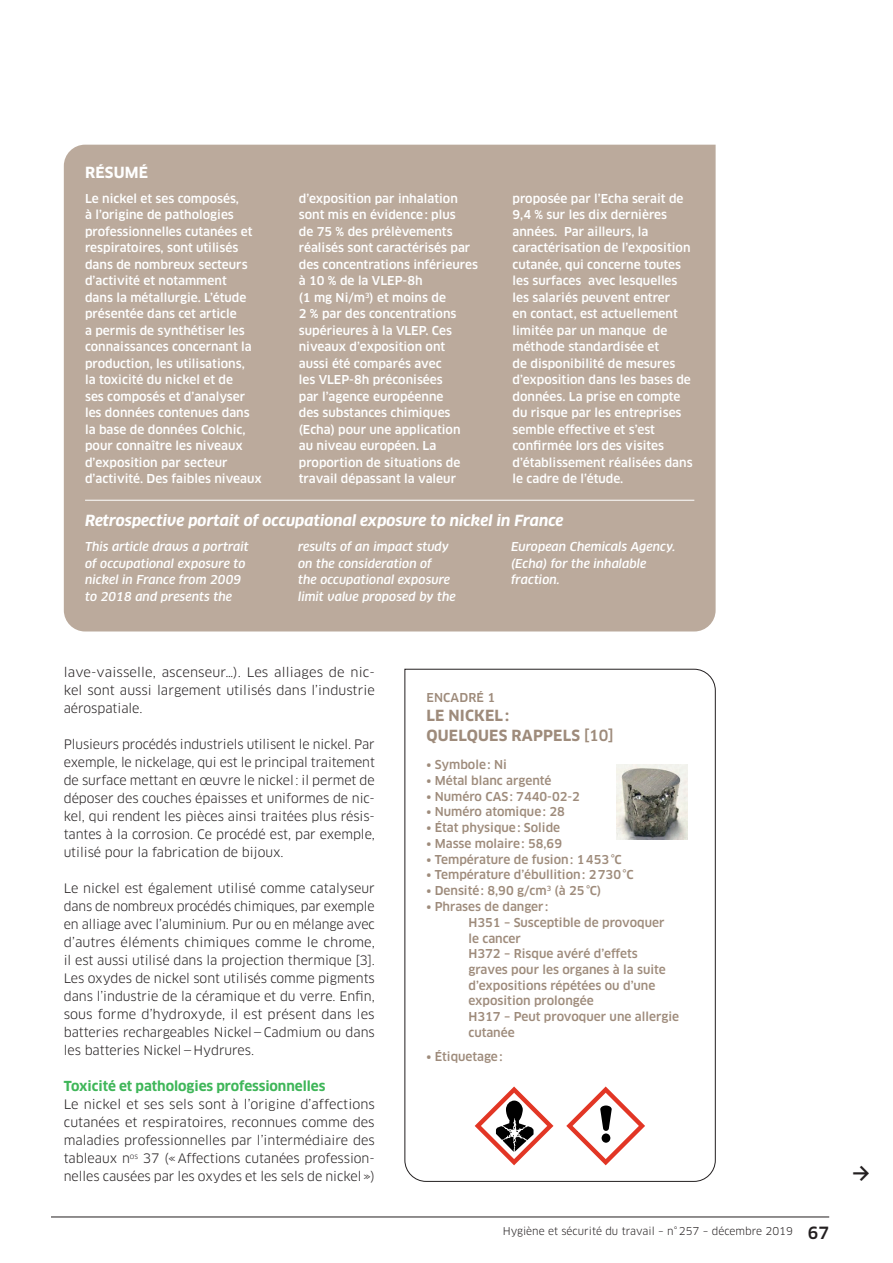
<style>
.page{position:relative;width:893px;height:1263px;background:#fff}
.page>*{position:absolute;margin:0;border:0;box-sizing:border-box;transform-origin:0 0}
.t1{font:21px "Flesh Plain";color:#231f20}
.t2{font:italic 700 15px "Clan OT";color:#fff}
.t3{font:700 15px/19.5px "Clan OT";letter-spacing:.01em;color:#9e8b7b}
.t4{font:700 15px "Clan OT";letter-spacing:.01em;color:#fff}
.t5{font:700 13.5px "Clan OT";letter-spacing:-.005em;color:#3fb659}
.t6{font:12.75px/18px "Clan OT";letter-spacing:-.005em;color:#231f20;text-align:justify}
.t7{font:500 12px/16.5px "Clan OT";color:#fff}
.t8{font:500 12px/15.8px "Clan OT";color:#9e8b7b}
.t9{font:italic 500 12px/16.5px "Clan OT";color:#fff}
.t10{font:10.5px "Clan OT";color:#231f20}
.s1{font-weight:500}
.s2{font-weight:500;font-size:16.5px}
</style>
<div class="page">
<hr style="left:51px;top:1216px;width:778px;height:1px;background:#231f20">
<div style="left:64px;top:145px;width:652px;height:486px;background:#bbaa9c"></div>
<hr style="left:85px;top:500px;width:609px;height:1px;background:#fff">
<svg style="left:404px;top:669px;width:312px;height:513px"></svg>
<img style="left:617px;top:764px;width:71px;height:75px">
<svg style="left:566px;top:1086px;width:79px;height:79px"></svg>
<svg style="left:475px;top:1086px;width:78px;height:79px"></svg>
<p class="t4" style="left:85px;top:163px;width:64px">RÉSUMÉ</p>
<p class="t7" style="left:85px;top:190px;width:178px">Le nickel et ses composés,<br>à l’origine de pathologies professionnelles cutanées et respiratoires, sont utilisés dans de nombreux secteurs d’activité et notamment<br>dans la métallurgie. L’étude présentée dans cet article<br>a permis de synthétiser les connaissances concernant la production, les utilisations,<br>la toxicité du nickel et de<br>ses composés et d’analyser les données contenues dans la base de données Colchic, pour connaître les niveaux d’exposition par secteur d’activité. Des faibles niveaux</p>
<p class="t7" style="left:299px;top:190px;width:181px">d’exposition par inhalation sont mis en évidence: plus<br>de 75 % des prélèvements réalisés sont caractérisés par des concentrations inférieures à 10 % de la VLEP-8h<br>(1 mg Ni/m<sup>3</sup>) et moins de<br>2 % par des concentrations supérieures à la VLEP. Ces niveaux d’exposition ont aussi été comparés avec<br>les VLEP-8h préconisées<br>par l’agence européenne<br>des substances chimiques (Echa) pour une application<br>au niveau européen. La proportion de situations de travail dépassant la valeur</p>
<p class="t7" style="left:512px;top:190px;width:182px">proposée par l’Echa serait de<br>9,4 % sur les dix dernières années. Par ailleurs, la caractérisation de l’exposition cutanée, qui concerne toutes les surfaces avec lesquelles les salariés peuvent entrer<br>en contact, est actuellement limitée par un manque de méthode standardisée et<br>de disponibilité de mesures d’exposition dans les bases de données. La prise en compte du risque par les entreprises semble effective et s’est confirmée lors des visites d’établissement réalisées dans le cadre de l’étude.</p>
<p class="t2" style="left:85px;top:512px;width:480px">Retrospective portait of occupational exposure to nickel in France</p>
<p class="t9" style="left:85px;top:538px;width:165px">This article draws a portrait of occupational exposure to nickel in France from 2009 to 2018 and presents the</p>
<p class="t9" style="left:298px;top:538px;width:159px">results of an impact study on the consideration of<br>the occupational exposure limit value proposed by the</p>
<p class="t9" style="left:511px;top:538px;width:166px">European Chemicals Agency. (Echa) for the inhalable fraction.</p>
<p class="t6" style="left:64px;top:663px;width:313px">lave-vaisselle, ascenseur…). Les alliages de nic&shy;kel sont aussi largement utilisés dans l’industrie aérospatiale.</p>
<p class="t6" style="left:64px;top:735px;width:313px">Plusieurs procédés industriels utilisent le nickel. Par exemple, le nickelage, qui est le principal traitement de surface mettant en œuvre le nickel: il permet de déposer des couches épaisses et uniformes de nic&shy;kel, qui rendent les pièces ainsi traitées plus résis&shy;tantes à la corrosion. Ce procédé est, par exemple, utilisé pour la fabrication de bijoux.</p>
<p class="t6" style="left:64px;top:879px;width:313px">Le nickel est également utilisé comme catalyseur dans de nombreux procédés chimiques, par exemple en alliage avec l’aluminium. Pur ou en mélange avec d’autres éléments chimiques comme le chrome, il est aussi utilisé dans la projection thermique [3].<br>Les oxydes de nickel sont utilisés comme pigments dans l’industrie de la céramique et du verre. Enfin, sous forme d’hydroxyde, il est présent dans les batteries rechargeables Nickel—Cadmium ou dans les batteries Nickel—Hydrures.</p>
<p class="t5" style="left:64px;top:1078px;width:263px">Toxicité et pathologies professionnelles</p>
<p class="t6" style="left:64px;top:1095px;width:313px">Le nickel et ses sels sont à l’origine d’affections cutanées et respiratoires, reconnues comme des maladies professionnelles par l’intermédiaire des tableaux n<sup>os</sup> 37 («Affections cutanées profession&shy;nelles causées par les oxydes et les sels de nickel»)</p>
<p class="t8" style="left:426px;top:689px;width:70px">ENCADRÉ 1</p>
<p class="t3" style="left:426px;top:706px;width:189px">LE NICKEL:<br>QUELQUES RAPPELS <span class="s1">[10]</span></p>
<p class="t8" style="left:426px;top:757px;width:82px">• Symbole: Ni</p>
<p class="t8" style="left:426px;top:773px;width:127px">• Métal blanc argenté</p>
<p class="t8" style="left:426px;top:788px;width:155px">• Numéro CAS: 7440-02-2</p>
<p class="t8" style="left:426px;top:804px;width:140px">• Numéro atomique: 28</p>
<p class="t8" style="left:426px;top:820px;width:135px">• État physique: Solide</p>
<p class="t8" style="left:426px;top:836px;width:137px">• Masse molaire: 58,69</p>
<p class="t8" style="left:426px;top:851px;width:197px">• Température de fusion: 1453°C</p>
<p class="t8" style="left:426px;top:867px;width:209px">• Température d’ébullition: 2730°C</p>
<p class="t8" style="left:426px;top:883px;width:176px">• Densité: 8,90 g/cm<sup>3</sup> (à 25°C)</p>
<p class="t8" style="left:468px;top:899px;width:212px;text-indent:-42px">• Phrases de danger :<br>H351 – Susceptible de provoquer<br>le cancer<br>H372 – Risque avéré d’effets graves pour les organes à la suite d’expositions répétées ou d’une exposition prolongée<br>H317 – Peut provoquer une allergie cutanée</p>
<p class="t8" style="left:426px;top:1049px;width:78px">• Étiquetage:</p>
<p class="t10" style="left:503px;top:1225px;width:328px">Hygiène et sécurité du travail – n°257 – décembre 2019 <span class="s2">67</span></p>
<h1 class="t1" style="left:851px;top:1161px;width:22px">q</h1>
</div>
